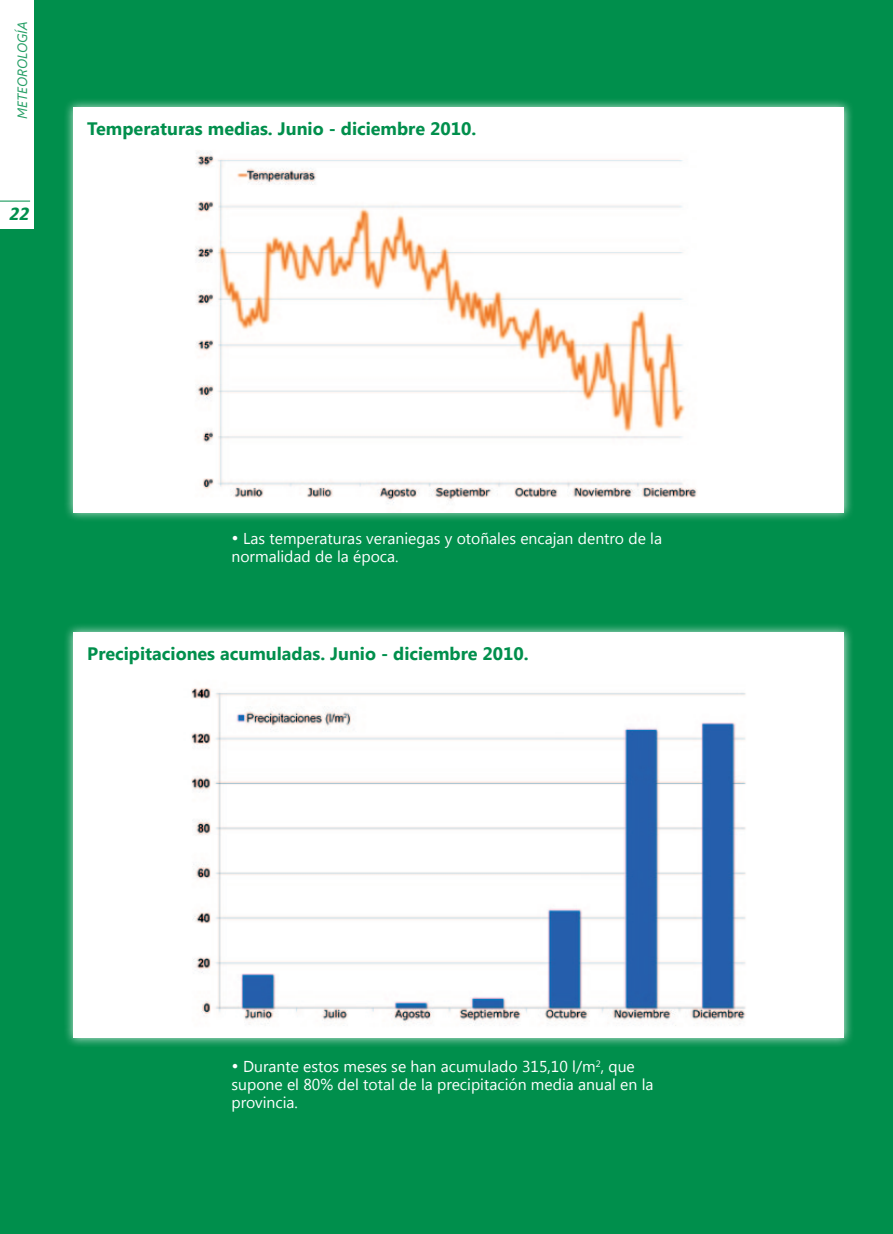
<style>
.page{position:relative;width:893px;height:1234px;background:#fff}
.page>*{position:absolute;margin:0;border:0;box-sizing:border-box;transform-origin:0 0}
.t1{font:italic 700 19.5px "Calibri";color:#008f4c}
.t2{font:700 18px "Segoe UI";color:#008f4c}
.t3{font:15.75px/18px "Segoe UI";color:#fff}
.t4{font:italic 13.5px "Segoe UI";color:#008f4c}
.s1{font-size:18px}
</style>
<div class="page">
<div style="left:0;top:0;width:893px;height:1233px;background:#008f4c"></div>
<div style="left:0;top:0;width:34px;height:228px;background:#fff"></div>
<hr style="left:0;top:201px;width:30px;height:1px;background:#008f4c">
<div style="left:64px;top:97px;width:790px;height:424px;background:#fff;opacity:.75"></div>
<div style="left:73px;top:107px;width:771px;height:405px;background:#fff"></div>
<img style="left:195px;top:151px;width:502px;height:353px">
<div style="left:64px;top:622px;width:790px;height:424px;background:#fff;opacity:.75"></div>
<div style="left:73px;top:632px;width:771px;height:405px;background:#fff"></div>
<img style="left:191px;top:687px;width:555px;height:339px">
<p class="t4" style="left:13px;top:119px;width:99px;rotate:-90deg">METEOROLOGÍA</p>
<p class="t1" style="left:9px;top:201px;width:21px">22</p>
<p class="t2" style="left:87px;top:115px;width:391px">Temperaturas medias. Junio - diciembre 2010.</p>
<p class="t3" style="left:231px;top:529px;width:432px"><span class="s1">•</span> Las temperaturas veraniegas y otoñales encajan dentro de la normalidad de la época.</p>
<p class="t2" style="left:87px;top:641px;width:443px">Precipitaciones acumuladas. Junio - diciembre 2010.</p>
<p class="t3" style="left:231px;top:1056px;width:423px"><span class="s1">•</span> Durante estos meses se han acumulado 315,10 l/m<sup>2</sup>, que supone el 80% del total de la precipitación media anual en la provincia.</p>
</div>
